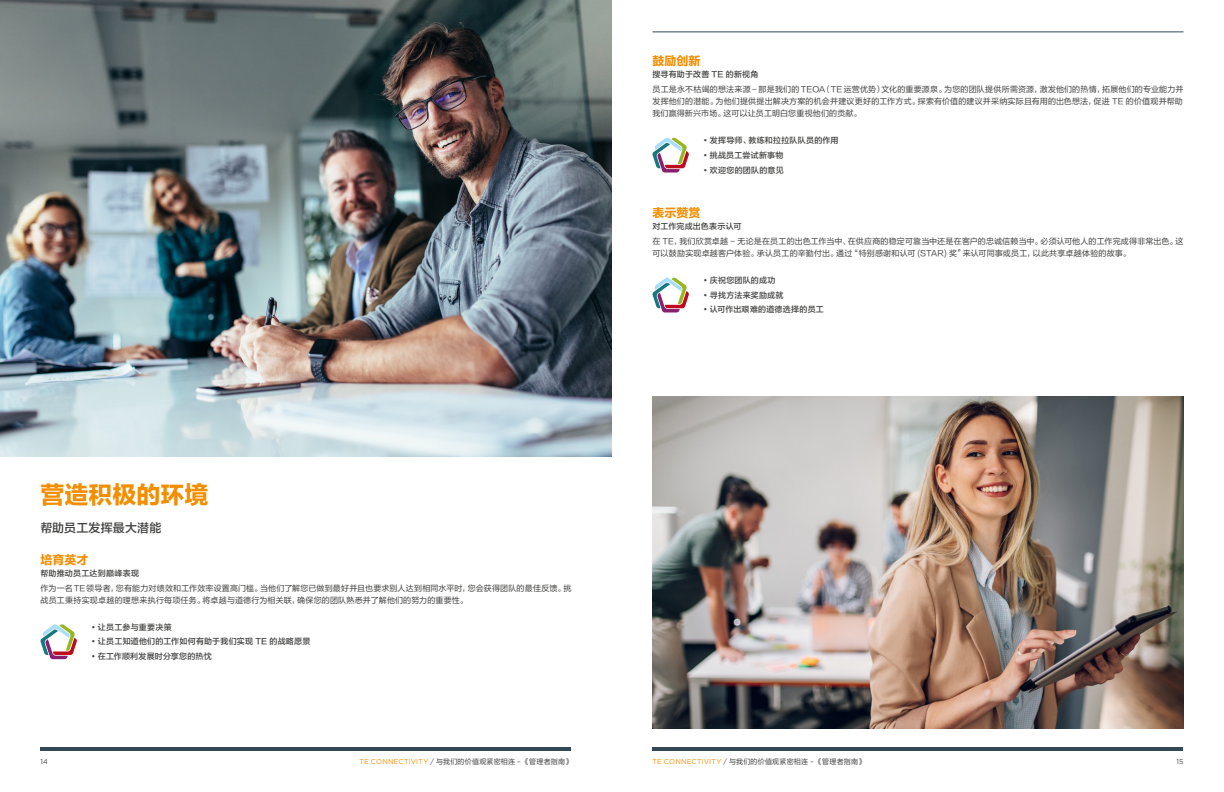
<style>
.page{position:relative;width:1224px;height:792px;background:#fff}
.page>*{position:absolute;margin:0;border:0;box-sizing:border-box;transform-origin:0 0}
.t1{font:24px "FZLTDHJW GB1 0";color:#f28e00}
.t2{font:12px "FZLTDHJW GB1 0";color:#f28e00}
.t3{font:12px "FZLTZHJW GB1 0";letter-spacing:.015em;color:#424241}
.t4{font:8px/12px "FZLTHJW GB1 0";letter-spacing:.02em;color:#424241}
.t5{font:8px "FZLTZHJW GB1 0";letter-spacing:.025em;color:#424241}
.t6{font:7px "FZLTHJW GB1 0";letter-spacing:.025em;color:#424241}
.t7{font:7px "Gotham";color:#424241}
.s1{font-family:"Gotham";font-weight:500}
.s2{font-family:"Gotham";color:#f28e00}
.s3{font-family:"Gotham"}
</style>
<div class="page">
<hr style="left:652px;top:32px;width:532px;height:1px;background:#324857">
<hr style="left:40px;top:747px;width:532px;height:4px;background:#324857">
<hr style="left:652px;top:747px;width:532px;height:4px;background:#324857">
<img style="left:0;top:0;width:612px;height:456px">
<img style="left:652px;top:396px;width:532px;height:333px">
<svg style="left:40px;top:624px;width:37px;height:35px"></svg>
<svg style="left:652px;top:137px;width:37px;height:36px"></svg>
<svg style="left:652px;top:277px;width:37px;height:35px"></svg>
<h1 class="t1" style="left:40px;top:481px;width:169px">营造积极的环境</h1>
<h2 class="t3" style="left:40px;top:521px;width:122px">帮助员工发挥最大潜能</h2>
<h2 class="t2" style="left:40px;top:553px;width:49px">培育英才</h2>
<p class="t5" style="left:40px;top:569px;width:100px">帮助推动员工达到巅峰表现</p>
<p class="t4" style="left:40px;top:582px;width:533px">作为一名 TE 领导者，您有能力对绩效和工作效率设置高门槛。当他们了解您已做到最好并且也要求别人达到相同水平时，您会获得团队的最佳反馈。挑战员工秉持实现卓越的理想来执行每项任务。将卓越与道德行为相关联，确保您的团队熟悉并了解他们的努力的重要性。</p>
<p class="t5" style="left:92px;top:622px;width:82px"><span class="s1">•</span> 让员工参与重要决策</p>
<p class="t5" style="left:92px;top:637px;width:220px"><span class="s1">•</span> 让员工知道他们的工作如何有助于我们实现 TE 的战略愿景</p>
<p class="t5" style="left:92px;top:652px;width:122px"><span class="s1">•</span> 在工作顺利发展时分享您的热忱</p>
<h2 class="t2" style="left:652px;top:54px;width:49px">鼓励创新</h2>
<p class="t5" style="left:652px;top:70px;width:107px">搜寻有助于改善 TE 的新视角</p>
<p class="t4" style="left:652px;top:83px;width:532px;text-align:justify">员工是永不枯竭的想法来源 - 那是我们的 TEOA（TE 运营优势）文化的重要源泉。为您的团队提供所需资源，激发他们的热情，拓展他们的专业能力并发挥他们的潜能。为他们提供提出解决方案的机会并建议更好的工作方式。探索有价值的建议并采纳实际且有用的出色想法，促进 TE 的价值观并帮助我们赢得新兴市场。这可以让员工明白您重视他们的贡献。</p>
<p class="t5" style="left:704px;top:136px;width:137px"><span class="s1">•</span> 发挥导师、教练和拉拉队队员的作用</p>
<p class="t5" style="left:704px;top:151px;width:82px"><span class="s1">•</span> 挑战员工尝试新事物</p>
<p class="t5" style="left:704px;top:165px;width:82px"><span class="s1">•</span> 欢迎您的团队的意见</p>
<h2 class="t2" style="left:652px;top:206px;width:49px">表示赞赏</h2>
<p class="t5" style="left:652px;top:222px;width:91px">对工作完成出色表示认可</p>
<p class="t4" style="left:652px;top:235px;width:532px">在 TE，我们欣赏卓越 - 无论是在员工的出色工作当中、在供应商的稳定可靠当中还是在客户的忠诚信赖当中。必须认可他人的工作完成得非常出色。这可以鼓励实现卓越客户体验。承认员工的辛勤付出。通过“特别感谢和认可 (STAR) 奖”来认可同事或员工，以此共享卓越体验的故事。</p>
<p class="t5" style="left:704px;top:276px;width:73px"><span class="s1">•</span> 庆祝您团队的成功</p>
<p class="t5" style="left:704px;top:290px;width:82px"><span class="s1">•</span> 寻找方法来奖励成就</p>
<p class="t5" style="left:704px;top:305px;width:122px"><span class="s1">•</span> 认可作出艰难的道德选择的员工</p>
<p class="t7" style="left:40px;top:757px;width:9px">14</p>
<p class="t6" style="left:360px;top:758px;width:213px"><span class="s2">TE CONNECTIVITY</span> <span class="s3">/</span> 与我们的价值观紧密相连 <span class="s3">–</span> 《管理者指南》</p>
<p class="t6" style="left:652px;top:758px;width:213px"><span class="s2">TE CONNECTIVITY</span> <span class="s3">/</span> 与我们的价值观紧密相连 <span class="s3">–</span> 《管理者指南》</p>
<p class="t7" style="left:1176px;top:757px;width:8px">15</p>
</div>
